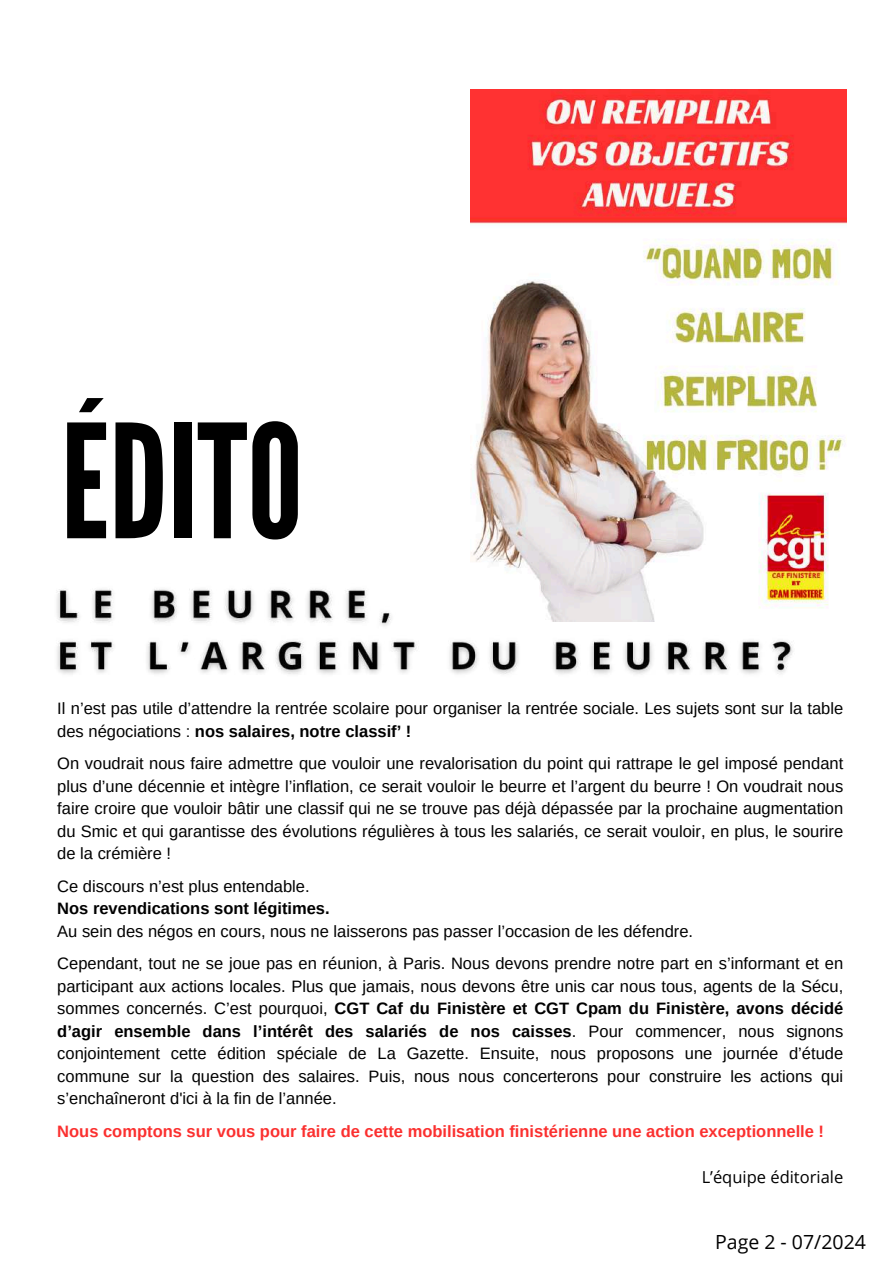
<style>
.page{position:relative;width:894px;height:1264px;background:#fff}
.page>*{position:absolute;margin:0;border:0;box-sizing:border-box;transform-origin:0 0}
.t1{font:157.5px "League Gothic";color:#000}
.t2{font:19.5px "Open Sans";color:#000}
.t3{font:16.5px/22.5px "Arimo";color:#000}
.t4{font:700 16.5px "Arimo";color:#fb302f}
.t5{font:700 16.5px "Arimo";color:#000}
.t6{font:16.5px "Open Sans";color:#000}
.s1{font-weight:700}
</style>
<div class="page">
<img style="left:470px;top:89px;width:376px;height:519px">
<img style="left:57px;top:577px;width:746px;height:97px">
<h1 class="t1" style="left:61px;top:391px;width:243px">ÉDITO</h1>
<p class="t3" style="left:57px;top:697px;width:787px">Il n’est pas utile d’attendre la rentrée scolaire pour organiser la rentrée sociale. Les sujets sont sur la table des négociations : <span class="s1">nos salaires, notre classif’ !</span></p>
<p class="t3" style="left:57px;top:752px;width:787px;text-align:justify">On voudrait nous faire admettre que vouloir une revalorisation du point qui rattrape le gel imposé pendant plus d’une décennie et intègre l’inflation, ce serait vouloir le beurre et l’argent du beurre ! On voudrait nous faire croire que vouloir bâtir une classif qui ne se trouve pas déjà dépassée par la prochaine augmentation du Smic et qui garantisse des évolutions régulières à tous les salariés, ce serait vouloir, en plus, le sourire de la crémière !</p>
<p class="t3" style="left:57px;top:874px;width:254px">Ce discours n’est plus entendable.</p>
<p class="t5" style="left:57px;top:899px;width:274px">Nos revendications sont légitimes.</p>
<p class="t3" style="left:57px;top:914px;width:787px;line-height:32.5px">Au sein des négos en cours, nous ne laisserons pas passer l’occasion de les défendre.<br>Cependant, tout ne se joue pas en réunion, à Paris. Nous devons prendre notre part en s’informant et en</p>
<p class="t3" style="left:57px;top:974px;width:787px;text-align:justify">participant aux actions locales. Plus que jamais, nous devons être unis car nous tous, agents de la Sécu, sommes concernés. C’est pourquoi, <span class="s1">CGT Caf du Finistère et CGT Cpam du Finistère, avons décidé d’agir ensemble dans l’intérêt des salariés de nos caisses</span>. Pour commencer, nous signons conjointement cette édition spéciale de La Gazette. Ensuite, nous proposons une journée d’étude commune sur la question des salaires. Puis, nous nous concerterons pour construire les actions qui s’enchaîneront d'ici à la fin de l’année.</p>
<p class="t4" style="left:57px;top:1121px;width:768px">Nous comptons sur vous pour faire de cette mobilisation finistérienne une action exceptionnelle !</p>
<p class="t6" style="left:701px;top:1164px;width:143px">L’équipe éditoriale</p>
<p class="t2" style="left:715px;top:1227px;width:152px">Page 2 - 07/2024</p>
</div>
